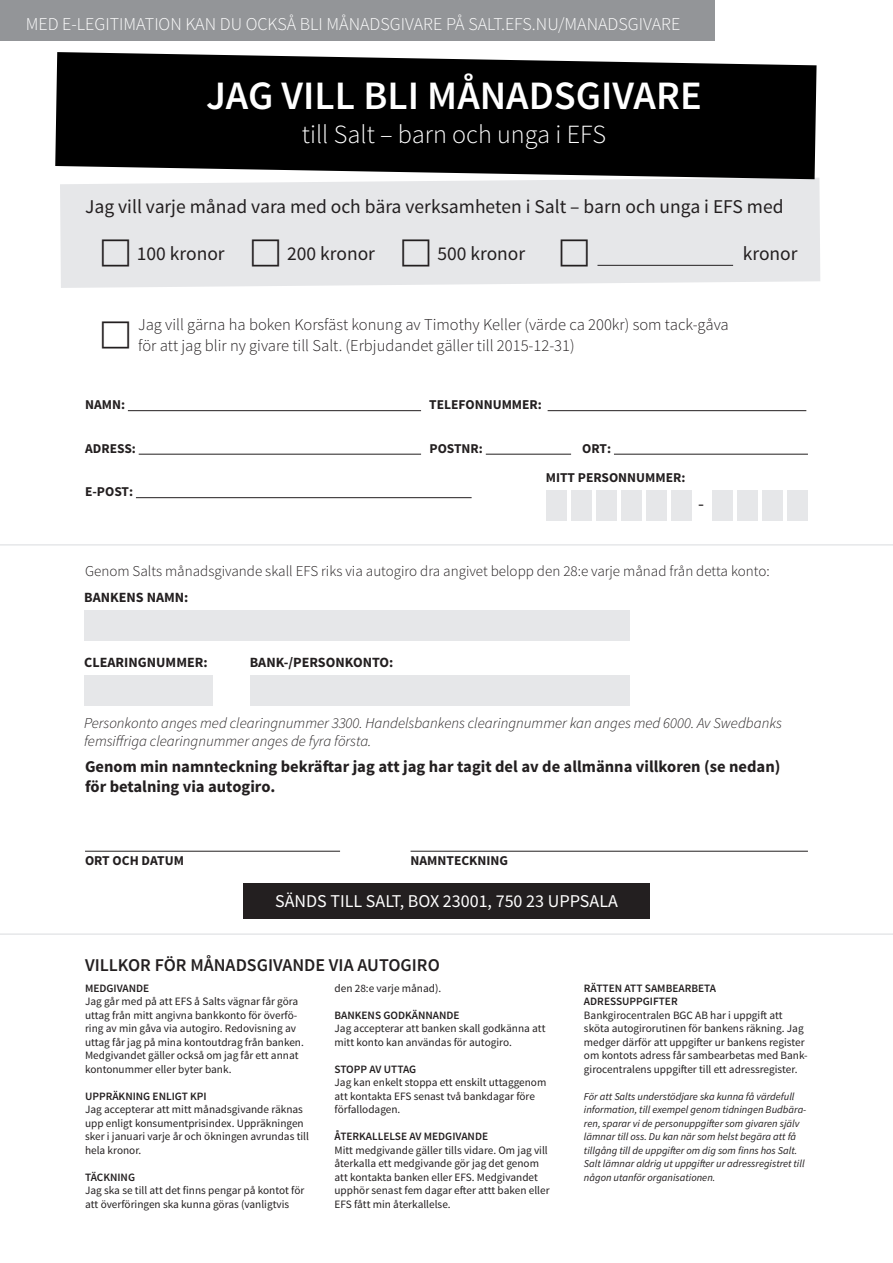
<style>
.page{position:relative;width:893px;height:1263px;background:#fff}
.page>*{position:absolute;margin:0;border:0;box-sizing:border-box;transform-origin:0 0}
.t1{font:600 40.35px "Source Sans Pro";color:#fff}
.t2{font:300 26.25px "Source Sans Pro";color:#fff}
.t3{font:19.5px "Source Sans Pro";color:#231f20}
.Bröd{font:19.2px "Source Sans Pro";color:#231f20}
.t4{font:300 18px "Source Sans Pro";color:#fff}
.t5{font:18px "Source Sans Pro";color:#fff}
.Bröd-2{font:600 18px "Source Sans Pro";color:#231f20}
.t6{font:300 16.5px "Source Sans Pro";color:#231f20}
.t7{font:700 16.5px/19.8px "Source Sans Pro";color:#231f20}
.t8{font:italic 300 15px/18px "Source Sans Pro";color:#231f20}
.t9{font:300 15px "Source Sans Pro";color:#231f20}
.t10{font:700 14.1px "Source Sans Pro";color:#231f20}
.Bröd-3{font:700 13.5px "Source Sans Pro";color:#231f20}
.Bröd-4{font:11.25px/13.5px "Source Sans Pro";color:#231f20}
.Bröd-5{font:600 11.25px/13.5px "Source Sans Pro";color:#231f20}
.Bröd-6{font:italic 10.5px/13.5px "Source Sans Pro";color:#231f20}
</style>
<div class="page">
<hr style="left:128px;top:410px;width:293px;height:1px;background:#231f20">
<hr style="left:548px;top:410px;width:258px;height:1px;background:#231f20">
<hr style="left:139px;top:454px;width:282px;height:1px;background:#231f20">
<hr style="left:486px;top:454px;width:85px;height:1px;background:#231f20">
<hr style="left:614px;top:454px;width:194px;height:1px;background:#231f20">
<hr style="left:136px;top:497px;width:336px;height:1px;background:#231f20">
<div style="left:60px;top:178px;width:760px;height:110px;background:#e6e7e9"></div>
<svg style="left:55px;top:52px;width:761px;height:127px;background:#1a1a1a"></svg>
<hr style="left:597px;top:265px;width:136px;height:1px;background:#231f20">
<div style="left:251px;top:675px;width:379px;height:31px;background:#e6e7e9"></div>
<div style="left:84px;top:610px;width:546px;height:30px;background:#e6e7e9"></div>
<div style="left:84px;top:675px;width:129px;height:31px;background:#e6e7e9"></div>
<div style="left:546px;top:490px;width:20px;height:31px;background:#e6e7e9"></div>
<div style="left:571px;top:490px;width:20px;height:31px;background:#e6e7e9"></div>
<div style="left:596px;top:490px;width:21px;height:31px;background:#e6e7e9"></div>
<div style="left:621px;top:490px;width:21px;height:31px;background:#e6e7e9"></div>
<div style="left:646px;top:490px;width:21px;height:31px;background:#e6e7e9"></div>
<div style="left:672px;top:490px;width:20px;height:31px;background:#e6e7e9"></div>
<div style="left:712px;top:490px;width:20px;height:31px;background:#e6e7e9"></div>
<div style="left:737px;top:490px;width:21px;height:31px;background:#e6e7e9"></div>
<div style="left:762px;top:490px;width:21px;height:31px;background:#e6e7e9"></div>
<div style="left:787px;top:490px;width:21px;height:31px;background:#e6e7e9"></div>
<hr style="left:0;top:933px;width:893px;height:2px;background:#e6e7e9">
<hr style="left:0;top:544px;width:893px;height:2px;background:#e6e7e9">
<div style="left:0;top:0;width:715px;height:41px;background:#939598"></div>
<div style="left:243px;top:883px;width:406px;height:35px;background:#231f20"></div>
<hr style="left:85px;top:851px;width:255px;height:1px;background:#231f20">
<hr style="left:411px;top:851px;width:397px;height:1px;background:#231f20">
<svg style="left:102px;top:239px;width:27px;height:28px"></svg>
<svg style="left:252px;top:239px;width:27px;height:28px"></svg>
<svg style="left:403px;top:239px;width:27px;height:28px"></svg>
<svg style="left:561px;top:239px;width:27px;height:28px"></svg>
<p class="t4" style="left:26px;top:13px;width:656px">MED E-LEGITIMATION KAN DU OCKSÅ BLI MÅNADSGIVARE PÅ SALT.EFS.NU/MANADSGIVARE</p>
<p class="t1" style="left:206px;top:70px;width:497px">JAG VILL BLI MÅNADSGIVARE</p>
<p class="t2" style="left:302px;top:119px;width:306px">till Salt – barn och unga i EFS</p>
<p class="t3" style="left:85px;top:195px;width:700px">Jag vill varje månad vara med och bära verksamheten i Salt – barn och unga i EFS med</p>
<p class="t3" style="left:137px;top:241px;width:89px">100 kronor</p>
<p class="t3" style="left:287px;top:241px;width:89px">200 kronor</p>
<p class="t3" style="left:437px;top:241px;width:89px">500 kronor</p>
<p class="t3" style="left:743px;top:241px;width:56px">kronor</p>
<p class="t6" style="left:138px;top:314px;width:592px">Jag vill gärna ha boken Korsfäst konung av Timothy Keller (värde ca 200kr) som tack-gåva</p>
<p class="t6" style="left:138px;top:335px;width:438px">för att jag blir ny givare till Salt. (Erbjudandet gäller till 2015-12-31)</p>
<p class="Bröd-3" style="left:85px;top:396px;width:42px">NAMN:</p>
<p class="Bröd-3" style="left:429px;top:396px;width:114px">TELEFONNUMMER:</p>
<p class="Bröd-3" style="left:85px;top:440px;width:52px">ADRESS:</p>
<p class="Bröd-3" style="left:429px;top:440px;width:55px">POSTNR:</p>
<p class="Bröd-3" style="left:582px;top:440px;width:30px">ORT:</p>
<p class="Bröd-3" style="left:85px;top:483px;width:50px">E-POST:</p>
<p class="Bröd-3" style="left:546px;top:469px;width:141px">MITT PERSONNUMMER:</p>
<p class="Bröd" style="left:698px;top:492px;width:7px">-</p>
<p class="t9" style="left:85px;top:561px;width:686px">Genom Salts månadsgivande skall EFS riks via autogiro dra angivet belopp den 28:e varje månad från detta konto:</p>
<p class="t10" style="left:84px;top:588px;width:106px">BANKENS NAMN:</p>
<p class="t10" style="left:84px;top:654px;width:125px">CLEARINGNUMMER:</p>
<p class="t10" style="left:250px;top:654px;width:145px">BANK-/PERSONKONTO:</p>
<p class="t8" style="left:84px;top:714px;width:699px">Personkonto anges med clearingnummer 3300. Handelsbankens clearingnummer kan anges med 6000. Av Swedbanks femsiffriga clearingnummer anges de fyra första.</p>
<p class="t7" style="left:85px;top:757px;width:697px">Genom min namnteckning bekräftar jag att jag har tagit del av de allmänna villkoren (se nedan) för betalning via autogiro.</p>
<p class="Bröd-3" style="left:85px;top:852px;width:100px">ORT OCH DATUM</p>
<p class="Bröd-3" style="left:411px;top:852px;width:99px">NAMNTECKNING</p>
<p class="t5" style="left:275px;top:890px;width:344px">SÄNDS TILL SALT, BOX 23001, 750 23 UPPSALA</p>
<p class="Bröd-2" style="left:85px;top:954px;width:356px">VILLKOR FÖR MÅNADSGIVANDE VIA AUTOGIRO</p>
<p class="Bröd-5" style="left:85px;top:982px;width:66px">MEDGIVANDE</p>
<p class="Bröd-4" style="left:85px;top:995px;width:220px">Jag går med på att EFS å Salts vägnar får göra uttag från mitt angivna bankkonto för överfö&shy;ring av min gåva via autogiro. Redovisning av uttag får jag på mina kontoutdrag från banken.<br>Medgivandet gäller också om jag får ett annat kontonummer eller byter bank.</p>
<p class="Bröd-5" style="left:85px;top:1090px;width:123px">UPPRÄKNING ENLIGT KPI</p>
<p class="Bröd-4" style="left:85px;top:1103px;width:225px">Jag accepterar att mitt månadsgivande räknas upp enligt konsumentprisindex. Uppräkningen sker i januari varje år och ökningen avrundas till hela kronor.</p>
<p class="Bröd-5" style="left:85px;top:1171px;width:52px">TÄCKNING</p>
<p class="Bröd-4" style="left:85px;top:1184px;width:221px">Jag ska se till att det finns pengar på kontot för att överföringen ska kunna göras (vanligtvis</p>
<p class="Bröd-4" style="left:334px;top:981px;width:108px">den 28:e varje månad).</p>
<p class="Bröd-5" style="left:334px;top:1009px;width:127px">BANKENS GODKÄNNANDE</p>
<p class="Bröd-4" style="left:334px;top:1022px;width:213px">Jag accepterar att banken skall godkänna att mitt konto kan användas för autogiro.</p>
<p class="Bröd-5" style="left:334px;top:1063px;width:83px">STOPP AV UTTAG</p>
<p class="Bröd-4" style="left:334px;top:1076px;width:213px">Jag kan enkelt stoppa ett enskilt uttaggenom att kontakta EFS senast två bankdagar före förfallodagen.</p>
<p class="Bröd-5" style="left:334px;top:1130px;width:155px">ÅTERKALLELSE AV MEDGIVANDE</p>
<p class="Bröd-4" style="left:334px;top:1143px;width:217px">Mitt medgivande gäller tills vidare. Om jag vill återkalla ett medgivande gör jag det genom att kontakta banken eller EFS. Medgivandet upphör senast fem dagar efter attt baken eller EFS fått min återkallelse.</p>
<p class="Bröd-5" style="left:584px;top:982px;width:134px">RÄTTEN ATT SAMBEARBETA<br>ADRESSUPPGIFTER</p>
<p class="Bröd-4" style="left:584px;top:1008px;width:225px">Bankgirocentralen BGC AB har i uppgift att sköta autogirorutinen för bankens räkning. Jag medger därför att uppgifter ur bankens register om kontots adress får sambearbetas med Bank&shy;girocentralens uppgifter till ett adressregister.</p>
<p class="Bröd-6" style="left:584px;top:1090px;width:224px">För att Salts understödjare ska kunna få värdefull information, till exempel genom tidningen Budbära&shy;ren, sparar vi de personuppgifter som givaren själv lämnar till oss. Du kan när som helst begära att få tillgång till de uppgifter om dig som finns hos Salt.<br>Salt lämnar aldrig ut uppgifter ur adressregistret till någon utanför organisationen.</p>
</div>
